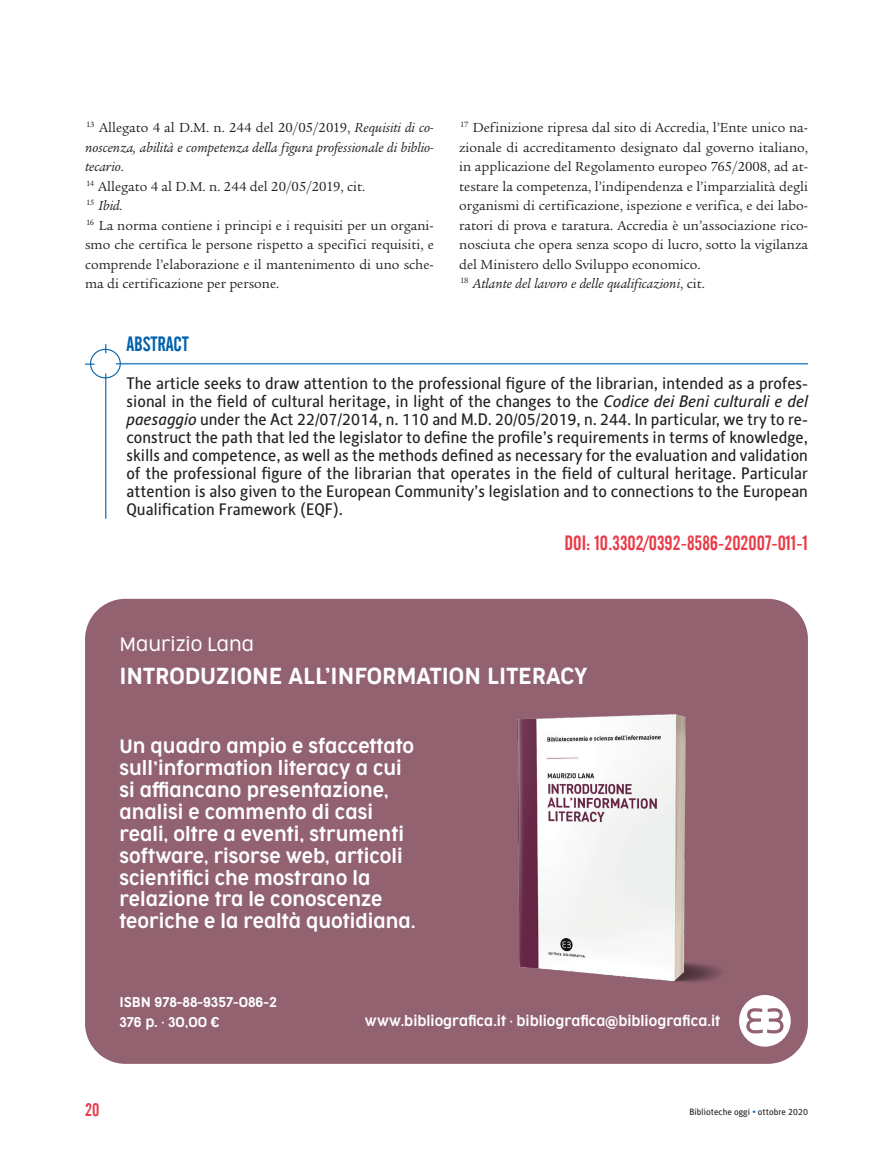
<style>
.page{position:relative;width:893px;height:1149px;background:#fff}
.page>*{position:absolute;margin:0;border:0;box-sizing:border-box;transform-origin:0 0}
.t1{font:300 21.9px "Cocogoose Narrow";color:#fff}
.t2{font:20.25px "Alternate Gothic No 2 BT";color:#e93b48}
.t3{font:20.25px "Alternate Gothic No 2 BT";color:#0161ab}
.t4{font:300 18.15px/21.9px "Cocogoose Narrow";color:#fff}
.t5{font:300 18.15px "Cocogoose Narrow";color:#fff}
.t6{font:18px "Alternate Gothic No 2 BT";color:#e93b48}
.t7{font:16.5px/18px "Alber";color:#231f20;text-align:justify}
.t8{font:14.25px/19.5px "Legacy Ser ITC";color:#231f20}
.t9{font:300 13.35px/19.5px "Cocogoose Narrow";color:#fff}
.t10{font:9px "Alber";color:#231f20}
.s1{font-style:italic}
.s2{color:#0161ab}
</style>
<div class="page">
<div style="left:90px;top:349px;width:31px;height:29px;border:1px solid #0161ab;border-radius:50%"></div>
<hr style="left:105px;top:373px;width:1px;height:145px;background:#0161ab">
<hr style="left:116px;top:363px;width:692px;height:1px;background:#0161ab">
<div style="left:85px;top:598px;width:723px;height:465px;background:#926270;border-radius:40px"></div>
<svg style="left:739px;top:995px;width:52px;height:51px"></svg>
<img style="left:517px;top:714px;width:204px;height:268px">
<p class="t8" style="left:85px;top:118px;width:350px"><sup>13</sup> Allegato 4 al D.M. n. 244 del 20/05/2019, <span class="s1">Requisiti di co&shy;noscenza, abilità e competenza della figura professionale di biblio&shy;tecario</span>.<br><sup>14</sup> Allegato 4 al D.M. n. 244 del 20/05/2019, cit.<br><sup>15</sup> <span class="s1">Ibid.<br></span><sup>16</sup> La norma contiene i principi e i requisiti per un organi&shy;smo che certifica le persone rispetto a specifici requisiti, e comprende l’elaborazione e il mantenimento di uno sche&shy;ma di certificazione per persone.</p>
<p class="t8" style="left:459px;top:118px;width:350px"><sup>17</sup> Definizione ripresa dal sito di Accredia, l’Ente unico na&shy;zionale di accreditamento designato dal governo italiano, in applicazione del Regolamento europeo 765/2008, ad at&shy;testare la competenza, l’indipendenza e l’imparzialità degli organismi di certificazione, ispezione e verifica, e dei labo&shy;ratori di prova e taratura. Accredia è un’associazione rico&shy;nosciuta che opera senza scopo di lucro, sotto la vigilanza del Ministero dello Sviluppo economico.<br><sup>18</sup> <span class="s1">Atlante del lavoro e delle qualificazioni</span>, cit.</p>
<h2 class="t3" style="left:126px;top:332px;width:64px">ABSTRACT</h2>
<p class="t7" style="left:126px;top:374px;width:683px">The article seeks to draw attention to the professional figure of the librarian, intended as a profes&shy;sional in the field of cultural heritage, in light of the changes to the <span class="s1">Codice dei Beni culturali e del paesaggio</span> under the Act 22/07/2014, n. 110 and M.D. 20/05/2019, n. 244. In particular, we try to re&shy;construct the path that led the legislator to define the profile’s requirements in terms of knowledge, skills and competence, as well as the methods defined as necessary for the evaluation and validation of the professional figure of the librarian that operates in the field of cultural heritage. Particular attention is also given to the European Community’s legislation and to connections to the European Qualification Framework (EQF).</p>
<h2 class="t2" style="left:565px;top:532px;width:245px">DOI: 10.3302/0392-8586-202007-011-1</h2>
<p class="t5" style="left:119px;top:632px;width:136px">Maurizio Lana</p>
<h1 class="t1" style="left:119px;top:661px;width:469px">INTRODUZIONE ALL’INFORMATION LITERACY</h1>
<p class="t4" style="left:119px;top:735px;width:298px">Un quadro ampio e sfaccettato sull’information literacy a cui si affiancano presentazione, analisi e commento di casi reali, oltre a eventi, strumenti software, risorse web, articoli scientifici che mostrano la relazione tra le conoscenze teoriche e la realtà quotidiana.</p>
<p class="t9" style="left:119px;top:992px;width:159px">ISBN 978-88-9357-086-2<br>376 p. • 30,00 €</p>
<p class="t9" style="left:365px;top:1011px;width:357px">www.bibliografica.it • bibliografica@bibliografica.it</p>
<p class="t6" style="left:85px;top:1099px;width:16px">20</p>
<p class="t10" style="left:690px;top:1106px;width:120px">Biblioteche oggi <span class="s2">•</span> ottobre 2020</p>
</div>
